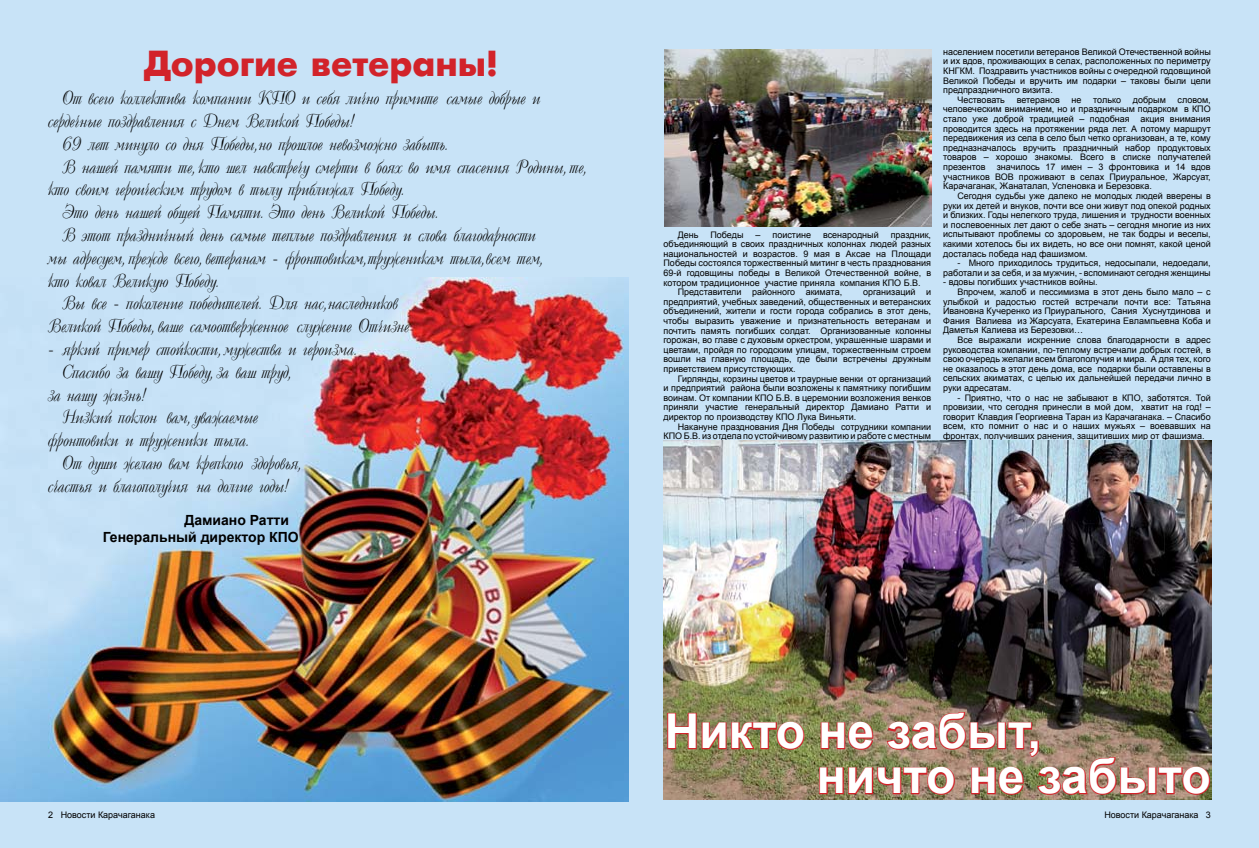
<style>
.page{position:relative;width:1259px;height:848px;background:#fff}
.page>*{position:absolute;margin:0;border:0;box-sizing:border-box;transform-origin:0 0}
.t1{font:700 48px/45px "Arial";color:#fff}
.t2{font:36px "Futuris Extra C";color:#d2232a}
.t3{font:19px "Decor";color:#000}
.t4{font:700 14px/16.8px "Arial";color:#000}
.t5{font:9px/9.6px "Arial";color:#000;text-align:justify}
</style>
<div class="page">
<div style="left:629px;top:0;width:630px;height:848px;background:#c8e3f7"></div>
<div style="left:0;top:0;width:629px;height:848px;background:#c8e3f7"></div>
<img style="left:0;top:277px;width:628px;height:524px">
<img style="left:664px;top:49px;width:267px;height:178px">
<img style="left:663px;top:441px;width:549px;height:358px">
<img style="left:666px;top:711px;width:139px;height:40px">
<img style="left:818px;top:711px;width:393px;height:85px">
<h2 class="t2" style="left:144px;top:44px;width:355px">Дорогие ветераны!</h2>
<h3 class="t3" style="left:62px;top:87px;width:479px">От всего коллектива компании КПО и себя лично примите самые добрые и</h3>
<h3 class="t3" style="left:48px;top:110px;width:307px">сердечные поздравления с днем Великой Победы!</h3>
<h3 class="t3" style="left:62px;top:132px;width:387px">69 лет минуло со дня Победы,но прошлое невозможно забыть.</h3>
<h3 class="t3" style="left:62px;top:155px;width:526px">В нашей памяти те, кто шел навстречу смерти в боях во имя спасения Родины, те,</h3>
<h3 class="t3" style="left:48px;top:178px;width:358px">кто своим героическим трудом в тылу приближал Победу.</h3>
<h3 class="t3" style="left:62px;top:201px;width:378px">Это день нашей общей Памяти. Это день Великой Победы.</h3>
<h3 class="t3" style="left:62px;top:224px;width:475px">В этот праздничный день самые теплые поздравления и слова благодарности</h3>
<h3 class="t3" style="left:48px;top:246px;width:497px">мы адресуем, прежде всего, ветеранам - фронтовикам,труженикам тыла,всем тем,</h3>
<h3 class="t3" style="left:48px;top:269px;width:173px">кто ковал Великую Победу.</h3>
<h3 class="t3" style="left:62px;top:292px;width:337px">Вы все - поколение победителей. Для нас,наследников</h3>
<h3 class="t3" style="left:48px;top:315px;width:363px">Великой Победы, ваше самоотверженное служение Отчизне</h3>
<h3 class="t3" style="left:48px;top:338px;width:310px">- яркий пример стойкости, мужества и героизма.</h3>
<h3 class="t3" style="left:62px;top:360px;width:231px">Спасибо за вашу Победу, за ваш труд,</h3>
<h3 class="t3" style="left:48px;top:383px;width:99px">за нашу жизнь!</h3>
<h3 class="t3" style="left:62px;top:406px;width:197px">Низкий поклон вам, уважаемые</h3>
<h3 class="t3" style="left:48px;top:429px;width:202px">фронтовики и труженики тыла.</h3>
<h3 class="t3" style="left:62px;top:452px;width:241px">От души желаю вам крепкого здоровья,</h3>
<h3 class="t3" style="left:48px;top:474px;width:242px">счастья и благополучия на долгие годы!</h3>
<h3 class="t4" style="left:103px;top:512px;width:197px;text-indent:82px">Дамиано Ратти<br>Генеральный директор КПО</h3>
<p class="t5" style="left:677px;top:230px;width:22px">День</p>
<p class="t5" style="left:710px;top:230px;width:35px">Победы</p>
<p class="t5" style="left:755px;top:230px;width:57px">– поистине</p>
<p class="t5" style="left:823px;top:230px;width:57px">всенародный</p>
<p class="t5" style="left:890px;top:230px;width:42px">праздник,</p>
<p class="t5" style="left:663px;top:239px;width:269px">объединяющий в своих праздничных колоннах людей разных</p>
<p class="t5" style="left:663px;top:249px;width:269px">национальностей и возрастов. 9 мая в Аксае на Площади</p>
<p class="t5" style="left:663px;top:258px;width:269px">Победы состоялся торжественный митинг в честь празднования</p>
<p class="t5" style="left:663px;top:268px;width:269px">69-й годовщины победы в Великой Отечественной войне, в</p>
<p class="t5" style="left:663px;top:278px;width:259px">котором традиционное участие приняла компания КПО Б.В.</p>
<p class="t5" style="left:677px;top:287px;width:166px">Представители районного акимата,</p>
<p class="t5" style="left:663px;top:287px;width:269px;text-indent:200px">организаций и предприятий, учебных заведений, общественных и ветеранских объединений, жители и гости города собрались в этот день, чтобы выразить уважение и признательность ветеранам и почтить память погибших солдат. Организованные колонны горожан, во главе с духовым оркестром, украшенные шарами и цветами, пройдя по городским улицам, торжественным строем вошли на главную площадь, где были встречены дружным приветствием присутствующих.</p>
<p class="t5" style="left:663px;top:374px;width:269px;text-indent:14px">Гирлянды, корзины цветов и траурные венки от организаций и предприятий района были возложены к памятнику погибшим воинам. От компании КПО Б.В. в церемонии возложения венков приняли участие генеральный директор Дамиано Ратти и директор по производству КПО Лука Виньяти.</p>
<p class="t5" style="left:663px;top:422px;width:269px;text-align:right">Накануне празднования Дня Победы сотрудники компании<br>КПО Б.В. из отдела по устойчивому развитию и работе с местным</p>
<p class="t5" style="left:943px;top:47px;width:269px">населением посетили ветеранов Великой Отечественной войны</p>
<p class="t5" style="left:943px;top:56px;width:269px">и их вдов, проживающих в селах, расположенных по периметру</p>
<p class="t5" style="left:943px;top:66px;width:269px">КНГКМ. Поздравить участников войны с очередной годовщиной</p>
<p class="t5" style="left:943px;top:76px;width:269px">Великой Победы и вручить им подарки – таковы были цели</p>
<p class="t5" style="left:943px;top:85px;width:111px">предпраздничного визита.</p>
<p class="t5" style="left:957px;top:95px;width:49px">Чествовать</p>
<p class="t5" style="left:1016px;top:95px;width:45px">ветеранов</p>
<p class="t5" style="left:1071px;top:95px;width:11px">не</p>
<p class="t5" style="left:1093px;top:95px;width:29px">только</p>
<p class="t5" style="left:1132px;top:95px;width:35px">добрым</p>
<p class="t5" style="left:943px;top:95px;width:269px;text-indent:234px">словом, человеческим вниманием, но и праздничным подарком в КПО стало уже доброй традицией – подобная акция внимания проводится здесь на протяжении ряда лет. А потому маршрут передвижения из села в село был четко организован, а те, кому предназначалось вручить праздничный набор продуктовых товаров – хорошо знакомы. Всего в списке получателей презентов значилось 17 имен – 3 фронтовика и 14 вдов участников ВОВ проживают в селах Приуральное, Жарсуат, Карачаганак, Жанаталап, Успеновка и Березовка.</p>
<p class="t5" style="left:943px;top:191px;width:269px;text-indent:14px">Сегодня судьбы уже далеко не молодых людей вверены в руки их детей и внуков, почти все они живут под опекой родных и близких. Годы нелегкого труда, лишения и трудности военных и послевоенных лет дают о себе знать – сегодня многие из них испытывают проблемы со здоровьем, не так бодры и веселы, какими хотелось бы их видеть, но все они помнят, какой ценой досталась победа над фашизмом.</p>
<p class="t5" style="left:943px;top:258px;width:269px;text-align:right">- Много приходилось трудиться, недосыпали, недоедали, работали и за себя, и за мужчин, - вспоминают сегодня женщины</p>
<p class="t5" style="left:943px;top:277px;width:156px">- вдовы погибших участников войны.</p>
<p class="t5" style="left:957px;top:287px;width:255px">Впрочем, жалоб и пессимизма в этот день было мало – с</p>
<p class="t5" style="left:943px;top:297px;width:269px">улыбкой и радостью гостей встречали почти все: Татьяна</p>
<p class="t5" style="left:943px;top:306px;width:269px">Ивановна Кучеренко из Приурального, Сания Хуснутдинова и</p>
<p class="t5" style="left:943px;top:316px;width:269px">Фания Валиева из Жарсуата, Екатерина Евлампьевна Коба и</p>
<p class="t5" style="left:943px;top:325px;width:142px">Даметья Калиева из Березовки…</p>
<p class="t5" style="left:957px;top:335px;width:255px">Все выражали искренние слова благодарности в адрес</p>
<p class="t5" style="left:943px;top:345px;width:269px">руководства компании, по-теплому встречали добрых гостей, в</p>
<p class="t5" style="left:943px;top:354px;width:269px">свою очередь желали всем благополучия и мира. А для тех, кого</p>
<p class="t5" style="left:943px;top:364px;width:269px">не оказалось в этот день дома, все подарки были оставлены в</p>
<p class="t5" style="left:943px;top:373px;width:269px">сельских акиматах, с целью их дальнейшей передачи лично в</p>
<p class="t5" style="left:943px;top:383px;width:70px">руки адресатам.</p>
<p class="t5" style="left:943px;top:393px;width:269px;text-indent:14px">- Приятно, что о нас не забывают в КПО, заботятся. Той провизии, что сегодня принесли в мой дом, хватит на год! – говорит Клавдия Георгиевна Таран из Карачаганака. – Спасибо всем, кто помнит о нас и о наших мужьях – воевавших на фронтах, получивших ранения, защитивших мир от фашизма.</p>
<h1 class="t1" style="left:817px;top:710px;width:395px;text-indent:-152px">Никто не забыт,<br>ничто не забыто</h1>
<p class="t5" style="left:48px;top:809px;width:108px">2 Новости Карачаганака</p>
<p class="t5" style="left:1104px;top:809px;width:108px">Новости Карачаганака 3</p>
</div>
